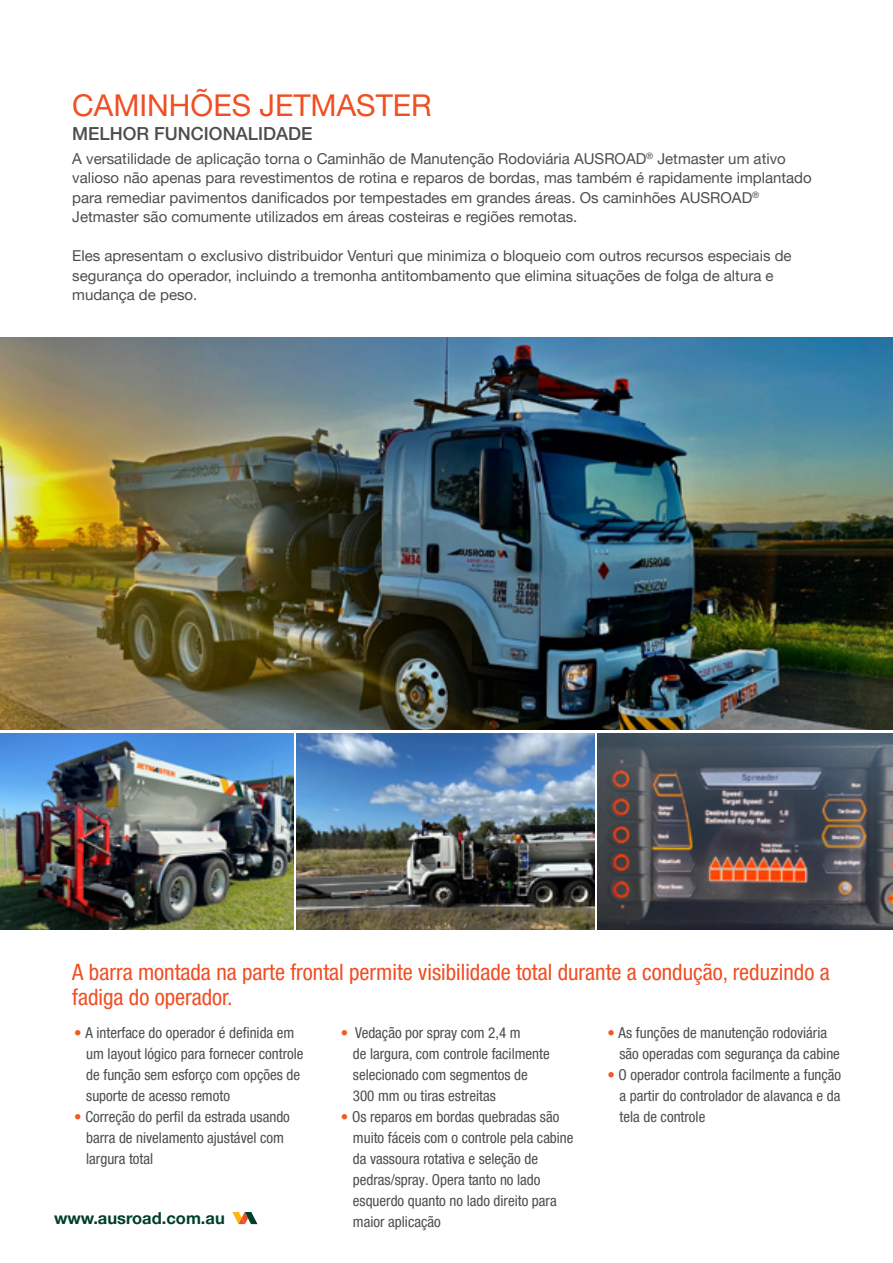
<style>
.page{position:relative;width:893px;height:1263px;background:#fff}
.page>*{position:absolute;margin:0;border:0;box-sizing:border-box;transform-origin:0 0}
.t1{font:30px "Helvetica Neue LT Pro";color:#f04e23}
.t2{font:condensed 22.5px/25.5px "Helvetica Neue LTW1 G";color:#f04e23}
.t3{font:500 18px "Helvetica Neue LT Pro";color:#4d4d4f}
.t4{font:700 16.5px "Helvetica Neue LT Pro";color:#003f2d}
.t5{font:condensed 15px/21px "Helvetica Neue LT Pro";color:#4d4d4f}
.t6{font:15px/19.5px "Helvetica Neue LT Pro";color:#4d4d4f}
.s1{font-family:"Helvetica Neue LTW1 G";color:#f15a22}
</style>
<div class="page">
<svg style="left:232px;top:1212px;width:25px;height:12px"></svg>
<img style="left:297px;top:734px;width:297px;height:196px">
<img style="left:598px;top:734px;width:295px;height:196px">
<img style="left:0;top:734px;width:293px;height:196px">
<img style="left:0;top:338px;width:893px;height:392px">
<h1 class="t1" style="left:72px;top:87px;width:361px">CAMINHÕES JETMASTER</h1>
<p class="t3" style="left:72px;top:123px;width:242px">MELHOR FUNCIONALIDADE</p>
<p class="t6" style="left:72px;top:148px;width:741px">A versatilidade de aplicação torna o Caminhão de Manutenção Rodoviária AUSROAD<sup>®</sup> Jetmaster um ativo valioso não apenas para revestimentos de rotina e reparos de bordas, mas também é rapidamente implantado para remediar pavimentos danificados por tempestades em grandes áreas. Os caminhões AUSROAD<sup>® </sup>Jetmaster são comumente utilizados em áreas costeiras e regiões remotas.</p>
<p class="t6" style="left:72px;top:246px;width:721px">Eles apresentam o exclusivo distribuidor Venturi que minimiza o bloqueio com outros recursos especiais de segurança do operador, incluindo a tremonha antitombamento que elimina situações de folga de altura e mudança de peso.</p>
<h2 class="t2" style="left:72px;top:959px;width:759px">A barra montada na parte frontal permite visibilidade total durante a condução, reduzindo a fadiga do operador.</h2>
<p class="t5" style="left:353px;top:1021px;width:198px;text-indent:-12px"><span class="s1">•</span> Vedação por spray com 2,4 m<br>de largura, com controle facilmente selecionado com segmentos de<br>300 mm ou tiras estreitas</p>
<p class="t5" style="left:353px;top:1105px;width:222px;text-indent:-12px"><span class="s1">•</span> Os reparos em bordas quebradas são muito fáceis com o controle pela cabine da vassoura rotativa e seleção de pedras/spray. Opera tanto no lado esquerdo quanto no lado direito para maior aplicação</p>
<p class="t5" style="left:86px;top:1021px;width:219px;text-indent:-12px"><span class="s1">•</span> A interface do operador é definida em um layout lógico para fornecer controle de função sem esforço com opções de suporte de acesso remoto</p>
<p class="t5" style="left:86px;top:1105px;width:205px;text-indent:-12px"><span class="s1">•</span> Correção do perfil da estrada usando barra de nivelamento ajustável com largura total</p>
<p class="t5" style="left:620px;top:1021px;width:222px;text-indent:-12px"><span class="s1">•</span> As funções de manutenção rodoviária são operadas com segurança da cabine</p>
<p class="t5" style="left:620px;top:1063px;width:223px;text-align:justify;text-indent:-12px"><span class="s1">•</span> O operador controla facilmente a função a partir do controlador de alavanca e da tela de controle</p>
<p class="t4" style="left:54px;top:1208px;width:172px">www.ausroad.com.au</p>
</div>
